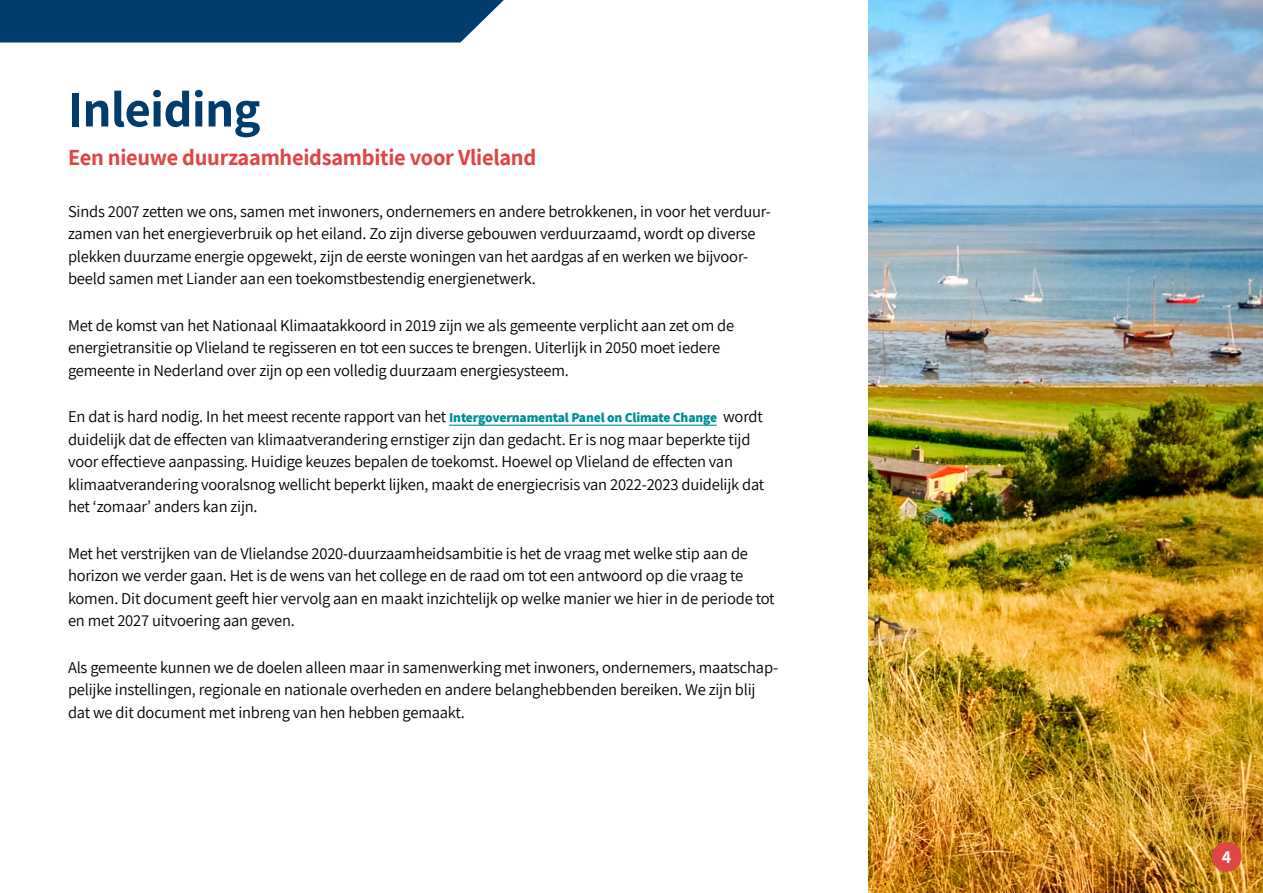
<style>
.page{position:relative;width:1263px;height:893px;background:#fff}
.page>*{position:absolute;margin:0;border:0;box-sizing:border-box;transform-origin:0 0}
.Kop_34_pt{font:700 51px "Assistant";letter-spacing:-.01em;color:#003d6c}
.Platte_tekst{font:700 22.5px "Assistant";letter-spacing:-.01em;color:#df4544}
.Paginacijfer{font:700 18px "Assistant";color:#fff}
.Platte_tekst-2{font:16.5px/22.5px "Assistant";letter-spacing:-.01em;color:#000}
.s1{font-weight:800;font-size:13.5px;color:#008e95}
</style>
<div class="page">
<img style="left:869px;top:0;width:394px;height:893px">
<div style="left:1212px;top:842px;width:29px;height:30px;background:#df4544;border-radius:50%"></div>
<div style="left:0;top:0;width:504px;height:43px;background:#003d6c"></div>
<hr style="left:449px;top:425px;width:268px;height:1px;background:#008e95">
<p class="Kop_34_pt" style="left:68px;top:74px;width:194px">Inleiding</p>
<p class="Platte_tekst" style="left:68px;top:142px;width:470px">Een nieuwe duurzaamheidsambitie voor Vlieland</p>
<p class="Platte_tekst-2" style="left:68px;top:199px;width:704px">Sinds 2007 zetten we ons, samen met inwoners, ondernemers en andere betrokkenen, in voor het verduur&shy;zamen van het energieverbruik op het eiland. Zo zijn diverse gebouwen verduurzaamd, wordt op diverse plekken duurzame energie opgewekt, zijn de eerste woningen van het aardgas af en werken we bijvoor&shy;beeld samen met Liander aan een toekomstbestendig energienetwerk.</p>
<p class="Platte_tekst-2" style="left:68px;top:313px;width:668px">Met de komst van het Nationaal Klimaatakkoord in 2019 zijn we als gemeente verplicht aan zet om de energietransitie op Vlieland te regisseren en tot een succes te brengen. Uiterlijk in 2050 moet iedere gemeente in Nederland over zijn op een volledig duurzaam energiesysteem.</p>
<p class="Platte_tekst-2" style="left:68px;top:405px;width:698px">En dat is hard nodig. In het meest recente rapport van het <span class="s1">Intergovernamental Panel on Climate Change</span> wordt duidelijk dat de effecten van klimaatverandering ernstiger zijn dan gedacht. Er is nog maar beperkte tijd voor effectieve aanpassing. Huidige keuzes bepalen de toekomst. Hoewel op Vlieland de effecten van klimaatverandering vooralsnog wellicht beperkt lijken, maakt de energiecrisis van 2022-2023 duidelijk dat het ‘zomaar’ anders kan zijn.</p>
<p class="Platte_tekst-2" style="left:68px;top:541px;width:708px">Met het verstrijken van de Vlielandse 2020-duurzaamheidsambitie is het de vraag met welke stip aan de horizon we verder gaan. Het is de wens van het college en de raad om tot een antwoord op die vraag te komen. Dit document geeft hier vervolg aan en maakt inzichtelijk op welke manier we hier in de periode tot en met 2027 uitvoering aan geven.</p>
<p class="Platte_tekst-2" style="left:68px;top:655px;width:712px">Als gemeente kunnen we de doelen alleen maar in samenwerking met inwoners, ondernemers, maatschap&shy;pelijke instellingen, regionale en nationale overheden en andere belanghebbenden bereiken. We zijn blij dat we dit document met inbreng van hen hebben gemaakt.</p>
<p class="Paginacijfer" style="left:1222px;top:844px;width:11px">4</p>
</div>
